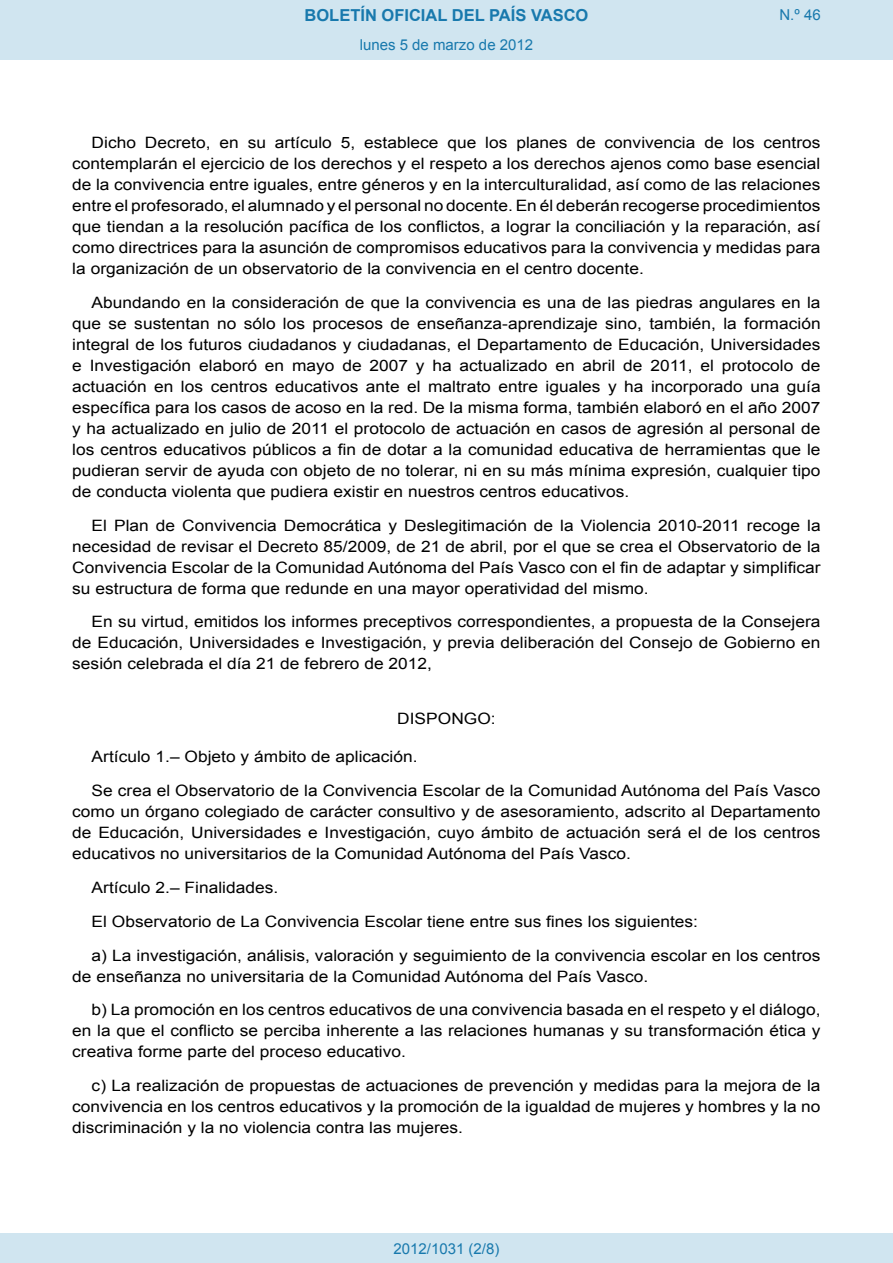
<style>
.page{position:relative;width:893px;height:1263px;background:#fff}
.page>*{position:absolute;margin:0;border:0;box-sizing:border-box;transform-origin:0 0}
.t1{font:700 16.5px "Arial";color:#1879ad}
.BOPVDetalle{font:15.6px/21px "Arial";color:#000;text-align:justify;scale:1.11 1}
.BOPVClave{font:15.6px "Arial";color:#000;scale:1.11 1}
.Paginacion_Centro{font:15px "Arial";color:#1879ad}
</style>
<div class="page">
<div style="left:0;top:0;width:893px;height:60px;background:#d0e5f0"></div>
<div style="left:0;top:1233px;width:893px;height:30px;background:#d0e5f0"></div>
<p class="t1" style="left:305px;top:4px;width:285px">BOLETÍN OFICIAL DEL PAÍS VASCO</p>
<p class="Paginacion_Centro" style="left:360px;top:35px;width:175px">lunes 5 de marzo de 2012</p>
<p class="Paginacion_Centro" style="left:779px;top:5px;width:43px">N.º 46</p>
<p class="BOPVDetalle" style="left:72px;top:132px;width:676px;text-indent:19px">Dicho Decreto, en su artículo 5, establece que los planes de convivencia de los centros contemplarán el ejercicio de los derechos y el respeto a los derechos ajenos como base esencial de la convivencia entre iguales, entre géneros y en la interculturalidad, así como de las relaciones entre el profesorado, el alumnado y el personal no docente. En él deberán recogerse procedimientos que tiendan a la resolución pacífica de los conflictos, a lograr la conciliación y la reparación, así como directrices para la asunción de compromisos educativos para la convivencia y medidas para la organización de un observatorio de la convivencia en el centro docente.</p>
<p class="BOPVDetalle" style="left:72px;top:292px;width:676px;text-indent:19px">Abundando en la consideración de que la convivencia es una de las piedras angulares en la que se sustentan no sólo los procesos de enseñanza-aprendizaje sino, también, la formación integral de los futuros ciudadanos y ciudadanas, el Departamento de Educación, Universidades e Investigación elaboró en mayo de 2007 y ha actualizado en abril de 2011, el protocolo de actuación en los centros educativos ante el maltrato entre iguales y ha incorporado una guía específica para los casos de acoso en la red. De la misma forma, también elaboró en el año 2007 y ha actualizado en julio de 2011 el protocolo de actuación en casos de agresión al personal de los centros educativos públicos a fin de dotar a la comunidad educativa de herramientas que le pudieran servir de ayuda con objeto de no tolerar, ni en su más mínima expresión, cualquier tipo de conducta violenta que pudiera existir en nuestros centros educativos.</p>
<p class="BOPVDetalle" style="left:72px;top:515px;width:676px;text-indent:19px">El Plan de Convivencia Democrática y Deslegitimación de la Violencia 2010-2011 recoge la necesidad de revisar el Decreto 85/2009, de 21 de abril, por el que se crea el Observatorio de la Convivencia Escolar de la Comunidad Autónoma del País Vasco con el fin de adaptar y simplificar su estructura de forma que redunde en una mayor operatividad del mismo.</p>
<p class="BOPVDetalle" style="left:72px;top:612px;width:676px;text-indent:19px">En su virtud, emitidos los informes preceptivos correspondientes, a propuesta de la Consejera de Educación, Universidades e Investigación, y previa deliberación del Consejo de Gobierno en sesión celebrada el día 21 de febrero de 2012,</p>
<p class="BOPVClave" style="left:397px;top:709px;width:90px">DISPONGO:</p>
<p class="BOPVDetalle" style="left:92px;top:747px;width:295px">Artículo 1.– Objeto y ámbito de aplicación.</p>
<p class="BOPVDetalle" style="left:72px;top:780px;width:676px;text-indent:19px">Se crea el Observatorio de la Convivencia Escolar de la Comunidad Autónoma del País Vasco como un órgano colegiado de carácter consultivo y de asesoramiento, adscrito al Departamento de Educación, Universidades e Investigación, cuyo ámbito de actuación será el de los centros educativos no universitarios de la Comunidad Autónoma del País Vasco.</p>
<p class="BOPVDetalle" style="left:92px;top:877px;width:170px">Artículo 2.– Finalidades.</p>
<p class="BOPVDetalle" style="left:92px;top:911px;width:548px">El Observatorio de La Convivencia Escolar tiene entre sus fines los siguientes:</p>
<p class="BOPVDetalle" style="left:72px;top:945px;width:676px;text-indent:19px">a) La investigación, análisis, valoración y seguimiento de la convivencia escolar en los centros de enseñanza no universitaria de la Comunidad Autónoma del País Vasco.</p>
<p class="BOPVDetalle" style="left:72px;top:999px;width:676px;text-indent:19px">b) La promoción en los centros educativos de una convivencia basada en el respeto y el diálogo, en la que el conflicto se perciba inherente a las relaciones humanas y su transformación ética y creativa forme parte del proceso educativo.</p>
<p class="BOPVDetalle" style="left:72px;top:1075px;width:676px;text-indent:19px">c) La realización de propuestas de actuaciones de prevención y medidas para la mejora de la convivencia en los centros educativos y la promoción de la igualdad de mujeres y hombres y la no discriminación y la no violencia contra las mujeres.</p>
<p class="Paginacion_Centro" style="left:393px;top:1238px;width:107px">2012/1031 (2/8)</p>
</div>
